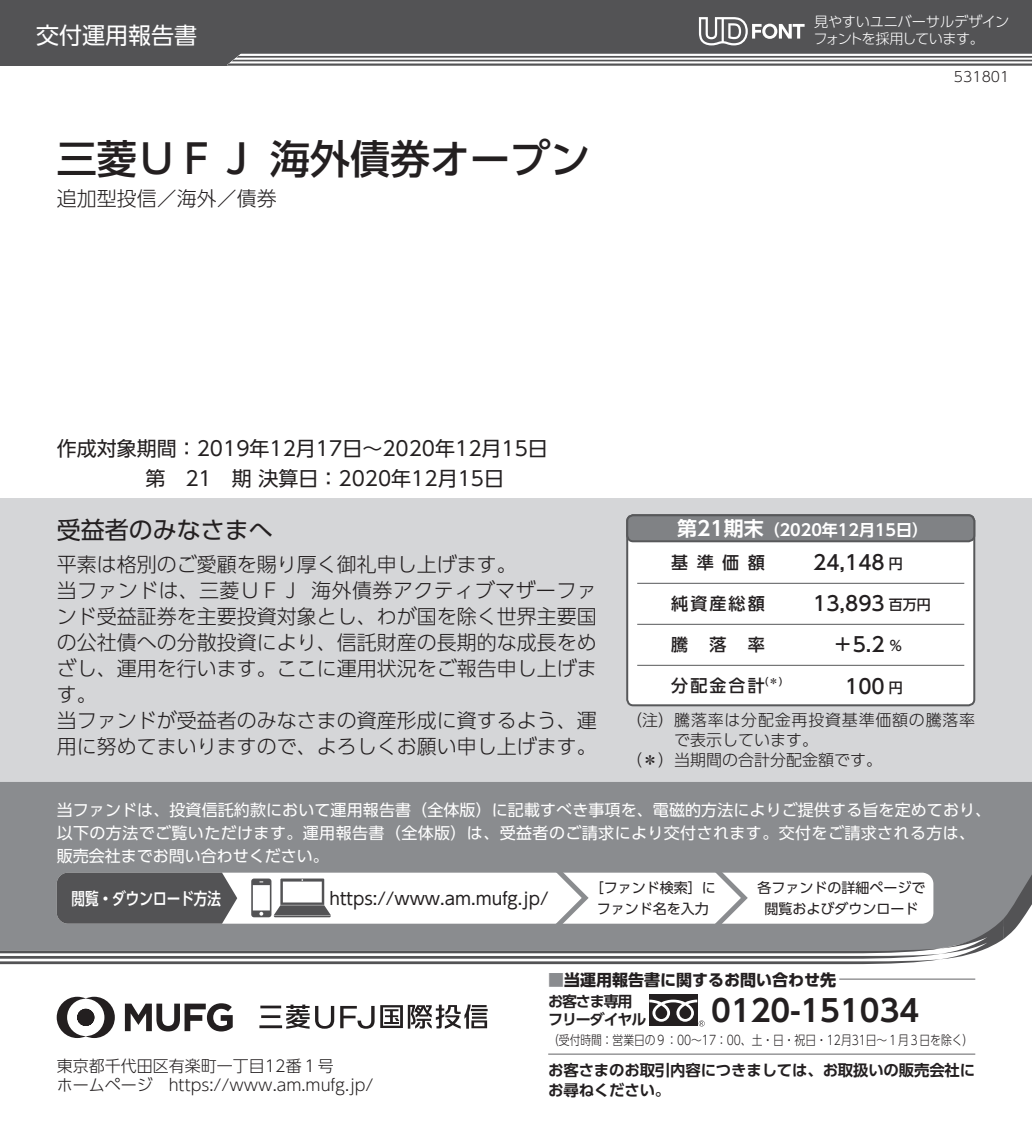
<style>
.page{position:relative;width:1032px;height:1134px;background:#fff}
.page>*{position:absolute;margin:0;border:0;box-sizing:border-box;transform-origin:0 0}
.t1{font:40px "UD Shin Go Pro Medium 90 msp RKSJ H";color:#231f20}
.t2{font:30px "UD Shin Go Pro De Bold 90 msp RKSJ H";color:#231f20}
.t3{font:24px "UD Shin Go Pro Regular 90 msp RKSJ H";color:#231f20}
.t4{font:23px "UD Shin Go Pro Regular 90 msp RKSJ H";color:#fff}
.t5{font:20px/26px "UD Shin Go Pro Light 90 msp RKSJ H";color:#231f20}
.t6{font:20px/30px "UD Shin Go Pro Regular 90 msp RKSJ H";color:#231f20}
.t7{font:20px "UD Shin Go Pro Medium 90 msp RKSJ H";color:#231f20}
.t8{font:17px "UD Shin Go Pro Regular 90 msp RKSJ H";color:#231f20}
.t9{font:17px "UD Shin Go Pro Medium 90 msp RKSJ H";letter-spacing:.125em;color:#231f20}
.t10{font:17px "UD Shin Go C Oeiz Pr 6 Med 90 msp RKSJ H";color:#fff}
.t11{font:16px/23px "UD Shin Go Pro Regular 90 msp RKSJ H";letter-spacing:.005em;color:#fff}
.t12{font:16px/19px "UD Shin Go Pro Light 90 msp RKSJ H";color:#231f20}
.t13{font:16px "UD Shin Go Pro Light 90 msp RKSJ H";letter-spacing:.05em;color:#231f20}
.t14{font:16px "UD Shin Go Pro Bold 90 msp RKSJ H";color:#231f20}
.t15{font:16px "UD Shin Go Pro De Bold 90 msp RKSJ H";color:#fff}
.t16{font:15.4px/20px "UD Shin Go Pro De Bold 90 msp RKSJ H";letter-spacing:-.01em;color:#231f20}
.t17{font:15px/18px "UD Shin Go Pro De Bold 90 msp RKSJ H";letter-spacing:-.075em;color:#231f20}
.t18{font:14.2px/17px "UD Shin Go Pro Light 90 msp RKSJ H";letter-spacing:-.025em;color:#fff}
.t19{font:14px/20px "UD Shin Go Pro Regular 90 msp RKSJ H";color:#231f20;text-align:center}
.t20{font:14px "UD Shin Go Pro Light 90 msp RKSJ H";color:#231f20}
.t21{font:13px "UD Shin Go Pro Light 90 msp RKSJ H";letter-spacing:-.005em;color:#231f20;scale:.83 1}
.t22{font:10.2px "UD Shin Go Pro Medium 90 msp RKSJ H";color:#231f20}
.s1{font-size:20px}
.s2{font-size:14px}
.s3{color:#8a8c8f}
</style>
<div class="page">
<svg style="left:125px;top:1003px;width:108px;height:28px"></svg>
<svg style="left:57px;top:997px;width:58px;height:41px"></svg>
<hr style="left:260px;top:1005px;width:21px;height:3px;background:#231f20">
<hr style="left:259px;top:1025px;width:23px;height:3px;background:#231f20">
<hr style="left:261px;top:1015px;width:19px;height:3px;background:#231f20">
<svg style="left:340px;top:1004px;width:148px;height:25px"></svg>
<svg style="left:286px;top:1004px;width:48px;height:25px"></svg>
<div style="left:0;top:0;width:1032px;height:65px;background:#535355"></div>
<svg style="left:227px;top:54px;width:805px;height:11px"></svg>
<svg style="left:699px;top:17px;width:105px;height:28px"></svg>
<div style="left:0;top:498px;width:1032px;height:284px;background:#d5d6d8"></div>
<div style="left:0;top:782px;width:1032px;height:65px;background:#8a8c8f"></div>
<svg style="left:0;top:847px;width:1032px;height:117px"></svg>
<hr style="left:548px;top:1053px;width:427px;height:1px;background:#636366">
<hr style="left:839px;top:978px;width:136px;height:1px;background:#636366">
<div style="left:649px;top:995px;width:48px;height:31px;background:#231f20"></div>
<svg style="left:649px;top:1000px;width:56px;height:26px"></svg>
<div style="left:627px;top:515px;width:347px;height:190px;background:#fff;border-radius:6px"></div>
<div style="left:626px;top:514px;width:349px;height:192px;border:2px solid #57585a;border-radius:6px"></div>
<hr style="left:637px;top:583px;width:327px;height:1px;background:#57585a">
<hr style="left:637px;top:665px;width:327px;height:1px;background:#57585a">
<hr style="left:637px;top:624px;width:327px;height:1px;background:#57585a">
<div style="left:627px;top:515px;width:347px;height:26px;background:#808285;border-radius:6px"></div>
<div style="left:626px;top:514px;width:349px;height:28px;border:2px solid #57585a;border-radius:6px"></div>
<p class="t4" style="left:36px;top:27px;width:163px">交付運用報告書</p>
<p class="t18" style="left:813px;top:15px;width:197px">見やすいユニバーサルデザインフォントを採用しています。</p>
<p class="t20" style="left:954px;top:71px;width:57px">531801</p>
<h1 class="t1" style="left:57px;top:144px;width:535px">三菱ＵＦＪ 海外債券オープン</h1>
<p class="t5" style="left:57px;top:188px;width:221px">追加型投信／海外／債券</p>
<p class="t6" style="left:145px;top:436px;width:404px;text-indent:-89px">作成対象期間：2019年12月17日～2020年12月15日第　21　期 決算日：2020年12月15日</p>
<p class="t3" style="left:57px;top:521px;width:218px">受益者のみなさまへ</p>
<p class="t5" style="left:57px;top:554px;width:541px">平素は格別のご愛顧を賜り厚く御礼申し上げます。<br>当ファンドは、三菱ＵＦＪ 海外債券アクティブマザーファンド受益証券を主要投資対象とし、わが国を除く世界主要国の公社債への分散投資により、信託財産の長期的な成長をめざし、運用を行います。ここに運用状況をご報告申し上げます。<br>当ファンドが受益者のみなさまの資産形成に資するよう、運用に努めてまいりますので、よろしくお願い申し上げます。</p>
<p class="t15" style="left:677px;top:524px;width:252px"><span class="s1">第21期末</span>（2020年12月15日）</p>
<p class="t9" style="left:671px;top:556px;width:95px">基準価額</p>
<p class="t7" style="left:813px;top:555px;width:91px">24,148 <span class="s2">円</span></p>
<p class="t9" style="left:671px;top:597px;width:95px">純資産総額</p>
<p class="t7" style="left:813px;top:596px;width:119px">13,893 <span class="s2">百万円</span></p>
<p class="t9" style="left:671px;top:638px;width:18px">騰</p>
<p class="t9" style="left:709px;top:638px;width:18px">落</p>
<p class="t9" style="left:748px;top:638px;width:18px">率</p>
<p class="t7" style="left:833px;top:637px;width:71px">＋5.2 <span class="s2">％</span></p>
<p class="t9" style="left:671px;top:680px;width:95px">分配金合計</p>
<p class="t22" style="left:765px;top:677px;width:19px">(＊)</p>
<p class="t7" style="left:845px;top:678px;width:59px">100 <span class="s2">円</span></p>
<p class="t13" style="left:626px;top:714px;width:351px">（注） 騰落率は分配金再投資基準価額の騰落率</p>
<p class="t12" style="left:674px;top:733px;width:145px">で表示しています。</p>
<p class="t12" style="left:626px;top:753px;width:257px">（＊） 当期間の合計分配金額です。</p>
<p class="t11" style="left:57px;top:801px;width:936px">当ファンドは、投資信託約款において運用報告書（全体版）に記載すべき事項を、電磁的方法によりご提供する旨を定めており、以下の方法でご覧いただけます。運用報告書（全体版）は、受益者のご請求により交付されます。交付をご請求される方は、販売会社までお問い合わせください。</p>
<p class="t10" style="left:72px;top:892px;width:151px">閲覧・ダウンロード方法</p>
<p class="t8" style="left:329px;top:892px;width:220px">https://www.am.mufg.jp/</p>
<p class="t19" style="left:590px;top:880px;width:127px">［ファンド検索］にファンド名を入力</p>
<p class="t19" style="left:757px;top:880px;width:169px">各ファンドの詳細ページで閲覧およびダウンロード</p>
<p class="t12" style="left:57px;top:1058px;width:318px">東京都千代田区有楽町一丁目12番１号<br>ホームページ　https://www.am.mufg.jp/</p>
<p class="t14" style="left:548px;top:974px;width:289px"><span class="s3">■</span>当運用報告書に関するお問い合わせ先</p>
<p class="t17" style="left:548px;top:995px;width:100px">お客さま専用フリーダイヤル</p>
<h2 class="t2" style="left:711px;top:999px;width:209px">0120-151034</h2>
<p class="t21" style="left:548px;top:1035px;width:514px">（受付時間：営業日の９：00～17：00、土・日・祝日・12月31日～１月３日を除く）</p>
<p class="t16" style="left:548px;top:1062px;width:429px">お客さまのお取引内容につきましては、お取扱いの販売会社にお尋ねください。</p>
</div>
